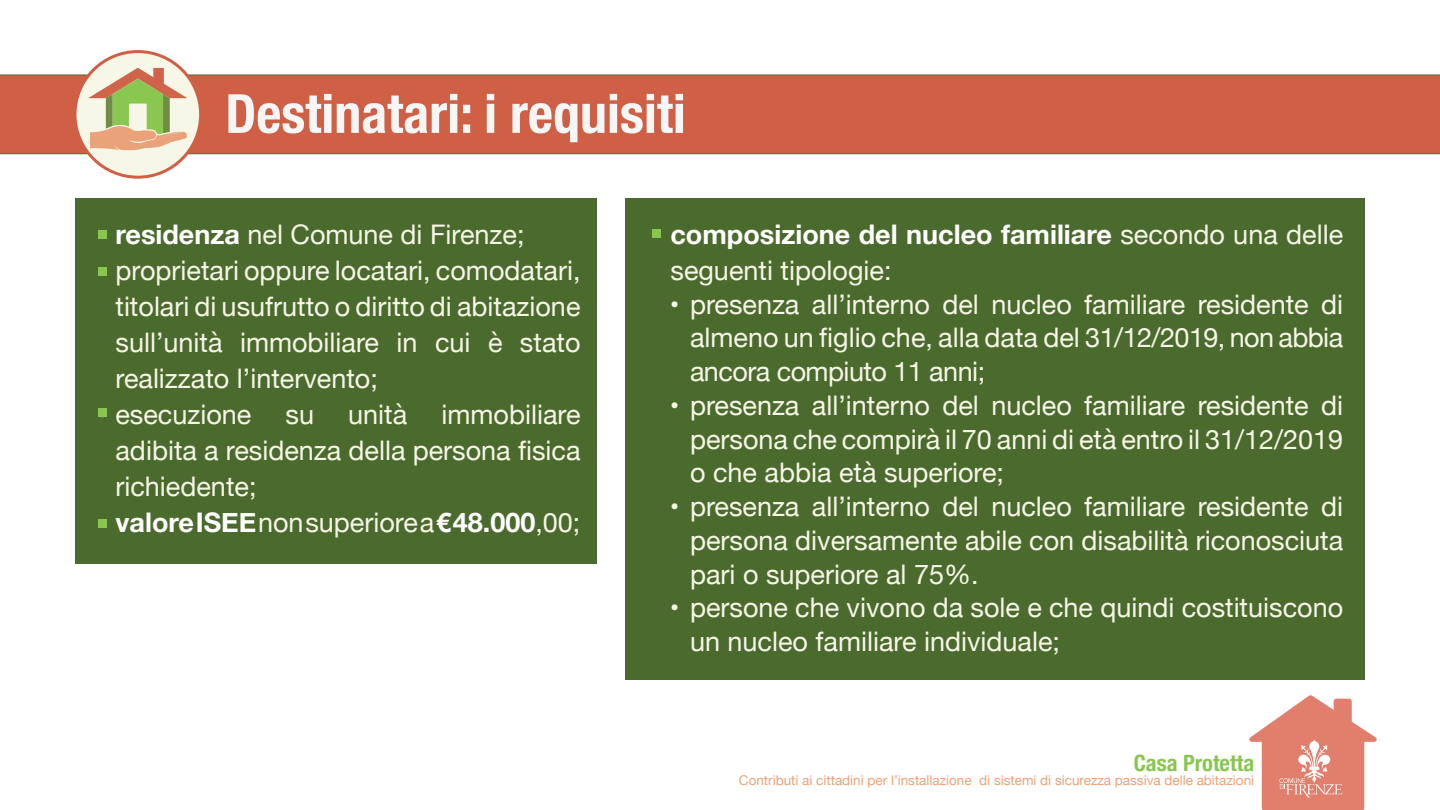
<style>
.page{position:relative;width:1440px;height:810px;background:#fff}
.page>*{position:absolute;margin:0;border:0;box-sizing:border-box;transform-origin:0 0}
.t1{font:700 condensed 54px "Helvetica Neue";color:#f6f6f6}
.t2{font:27px/33.8px "Helvetica Neue";color:#f6f7e7;text-align:justify}
.t3{font:700 27px "Helvetica Neue";color:#fff}
.t4{font:700 condensed 22.5px "Helvetica Neue";color:#89c650}
.t5{font:13.5px "Helvetica Neue";color:#eda179}
.s1{font-weight:700;color:#fff}
.s2{font-weight:400;color:#f6f7e7}
</style>
<div class="page">
<div style="left:0;top:75px;width:1440px;height:79px;background:#cf6046"></div>
<div style="left:75px;top:52px;width:126px;height:125px;background:#f6f7e7;border-radius:50%"></div>
<svg style="left:88px;top:68px;width:100px;height:82px"></svg>
<div style="left:74px;top:50px;width:128px;height:129px;border:3px solid #cf6046;border-radius:50%"></div>
<svg style="left:1249px;top:695px;width:128px;height:115px"></svg>
<div style="left:626px;top:198px;width:739px;height:482px;background:#4b6a2e"></div>
<div style="left:75px;top:198px;width:521px;height:366px;background:#4b6a2e"></div>
<div style="left:98px;top:230px;width:9px;height:9px;background:#89c650"></div>
<div style="left:652px;top:229px;width:10px;height:9px;background:#89c650"></div>
<div style="left:98px;top:267px;width:9px;height:9px;background:#89c650"></div>
<div style="left:98px;top:408px;width:9px;height:9px;background:#89c650"></div>
<div style="left:98px;top:519px;width:9px;height:9px;background:#89c650"></div>
<p class="t1" style="left:225px;top:69px;width:462px">Destinatari: i requisiti</p>
<p class="t2" style="left:98px;top:219px;width:429px"><span class="s1">• residenza</span> nel Comune di Firenze;</p>
<p class="t2" style="left:116px;top:254px;width:467px;line-height:36px;text-indent:-18px">• proprietari oppure locatari, comodatari, titolari di usufrutto o diritto di abitazione sull’unità immobiliare in cui è stato realizzato l’intervento;</p>
<p class="t2" style="left:98px;top:399px;width:155px">• esecuzione</p>
<p class="t2" style="left:286px;top:399px;width:30px">su</p>
<p class="t2" style="left:348px;top:399px;width:61px">unità</p>
<p class="t2" style="left:116px;top:398px;width:467px;line-height:36px;text-indent:326px">immobiliare adibita a residenza della persona fisica richiedente;</p>
<p class="t3" style="left:98px;top:501px;width:484px">• valore ISEE <span class="s2">non superiore a</span> €48.000<span class="s2">,00;</span></p>
<p class="t2" style="left:671px;top:218px;width:674px;line-height:36px;text-indent:-18px"><span class="s1">• composizione del nucleo familiare</span> secondo una delle seguenti tipologie:</p>
<p class="t2" style="left:690px;top:289px;width:655px;text-indent:-20px">• presenza all’interno del nucleo familiare residente di almeno un figlio che, alla data del 31/12/2019, non abbia ancora compiuto 11 anni;</p>
<p class="t2" style="left:690px;top:390px;width:655px;text-indent:-20px">• presenza all’interno del nucleo familiare residente di persona che compirà il 70 anni di età entro il 31/12/2019 o che abbia età superiore;</p>
<p class="t2" style="left:690px;top:491px;width:655px;text-indent:-20px">• presenza all’interno del nucleo familiare residente di persona diversamente abile con disabilità riconosciuta pari o superiore al 75%.</p>
<p class="t2" style="left:690px;top:592px;width:655px;text-indent:-20px">• persone che vivono da sole e che quindi costituiscono un nucleo familiare individuale;</p>
<p class="t4" style="left:1134px;top:744px;width:122px">Casa Protetta</p>
<p class="t5" style="left:739px;top:771px;width:517px">Contributi ai cittadini per l’installazione di sistemi di sicurezza passiva delle abitazioni</p>
</div>
